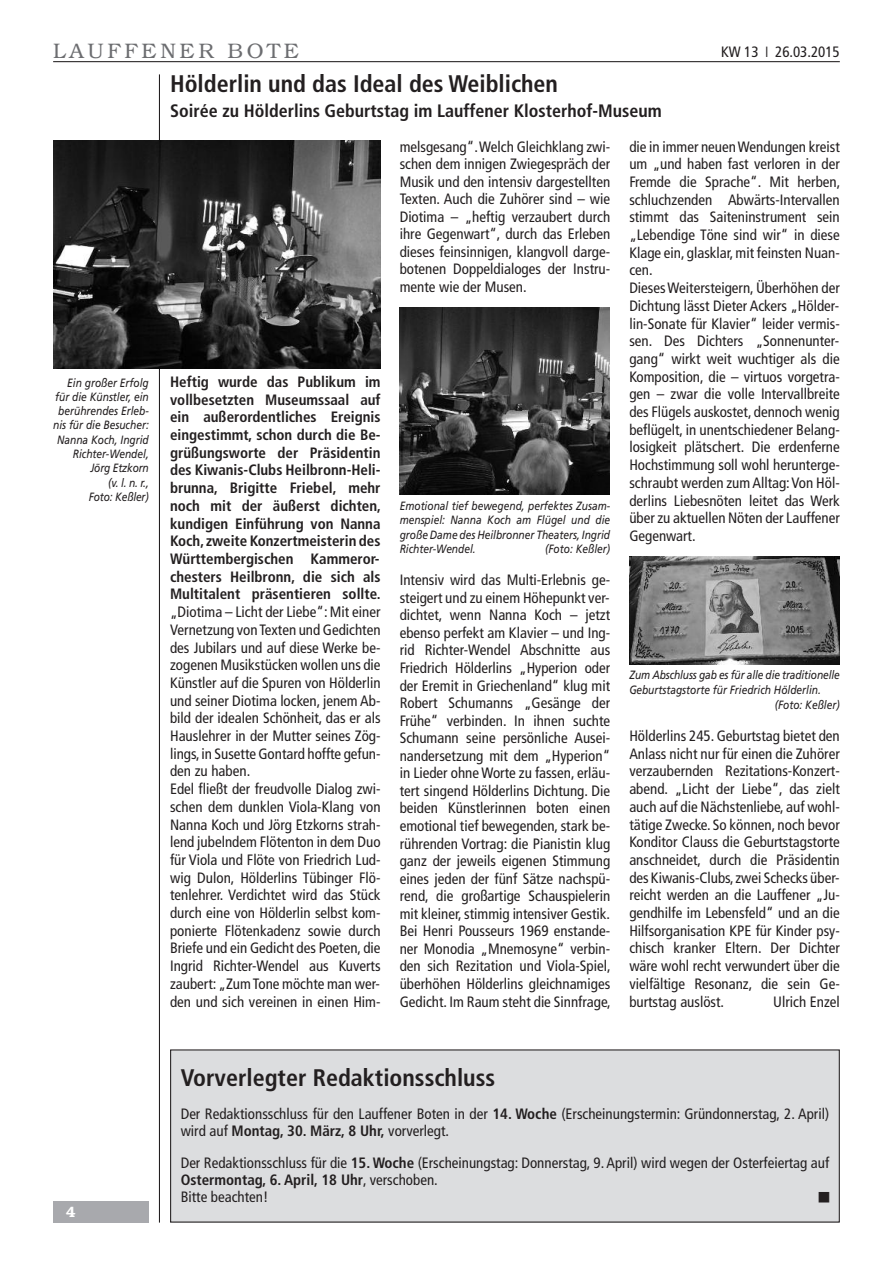
<style>
.page{position:relative;width:893px;height:1263px;background:#fff}
.page>*{position:absolute;margin:0;border:0;box-sizing:border-box;transform-origin:0 0}
.t1{font:700 condensed 24px "Frutiger LT";color:#231f20}
.t2{font:300 21px "Bookman LT";letter-spacing:.175em;color:#6c6d70}
.t3{font:700 condensed 18px "Frutiger LT";color:#231f20}
.t4{font:condensed 15px/17.7px "Frutiger LT";color:#231f20}
.t5{font:700 condensed 15px/17.7px "Frutiger LT";color:#231f20;text-align:justify}
.t6{font:600 15px "Bookman LT";color:#fff}
.t7{font:italic 12px/14.2px "Frutiger LT";color:#231f20;text-align:justify;scale:.85 1}
.s1{font-weight:700}
</style>
<div class="page">
<hr style="left:159px;top:74px;width:1px;height:1148px;background:#231f20">
<hr style="left:53px;top:61px;width:787px;height:1px;background:#231f20">
<div style="left:53px;top:1201px;width:96px;height:21px;background:#a8a9ad"></div>
<img style="left:400px;top:308px;width:210px;height:187px">
<img style="left:629px;top:557px;width:210px;height:107px">
<img style="left:54px;top:140px;width:327px;height:228px">
<div style="left:171px;top:1050px;width:668px;height:172px;background:#dcdddf"></div>
<h2 class="t2" style="left:53px;top:38px;width:247px">LAUFFENER BOTE</h2>
<p class="t4" style="left:721px;top:44px;width:120px">KW 13 ❘ 26.03.2015</p>
<p class="t7" style="left:53px;top:376px;width:114px;text-align:right">Ein großer Erfolg für die Künstler, ein berührendes Erleb&shy;nis für die Besucher:<br>Nanna Koch, Ingrid<br>Richter-Wendel,<br>Jörg Etzkorn<br>(v. l. n. r.,<br>Foto: Keßler)</p>
<h1 class="t1" style="left:170px;top:74px;width:389px">Hölderlin und das Ideal des Weiblichen</h1>
<p class="t3" style="left:170px;top:103px;width:493px">Soirée zu Hölderlins Geburtstag im Lauffener Klosterhof-Museum</p>
<p class="t5" style="left:170px;top:374px;width:213px">Heftig wurde das Publikum im vollbesetzten Museumssaal auf ein außerordentliches Ereignis eingestimmt, schon durch die Be&shy;grüßungsworte der Präsidentin des Kiwanis-Clubs Heilbronn-Heli&shy;brunna, Brigitte Friebel, mehr noch mit der äußerst dichten, kundigen Einführung von Nanna Koch, zweite Konzertmeisterin des Württembergischen Kammeror&shy;chesters Heilbronn, die sich als Multitalent präsentieren sollte.</p>
<p class="t4" style="left:170px;top:604px;width:212px">„Diotima – Licht der Liebe“: Mit einer Vernetzung vonTexten und Gedichten des Jubilars und auf diese Werke be&shy;zogenen Musikstücken wollen uns die Künstler auf die Spuren von Hölderlin und seiner Diotima locken, jenem Ab&shy;bild der idealen Schönheit, das er als Hauslehrer in der Mutter seines Zög&shy;lings, in Susette Gontard hoffte gefun&shy;den zu haben.<br>Edel fließt der freudvolle Dialog zwi&shy;schen dem dunklen Viola-Klang von Nanna Koch und Jörg Etzkorns strah&shy;lend jubelndem Flötenton in dem Duo für Viola und Flöte von Friedrich Lud&shy;wig Dulon, Hölderlins Tübinger Flö&shy;tenlehrer. Verdichtet wird das Stück durch eine von Hölderlin selbst kom&shy;ponierte Flötenkadenz sowie durch Briefe und ein Gedicht des Poeten, die Ingrid Richter-Wendel aus Kuverts zaubert: „ZumTone möchte man wer&shy;den und sich vereinen in einen Him-</p>
<p class="t4" style="left:400px;top:139px;width:212px;text-align:justify">melsgesang“.Welch Gleichklang zwi&shy;schen dem innigen Zwiegespräch der Musik und den intensiv dargestellten Texten. Auch die Zuhörer sind – wie Diotima – „heftig verzaubert durch ihre Gegenwart“, durch das Erleben dieses feinsinnigen, klangvoll darge&shy;botenen Doppeldialoges der Instru&shy;mente wie der Musen.</p>
<p class="t7" style="left:400px;top:499px;width:249px">Emotional tief bewegend, perfektes Zusam&shy;menspiel: Nanna Koch am Flügel und die große Dame des Heilbronner Theaters, Ingrid Richter-Wendel.</p>
<p class="t7" style="left:545px;top:543px;width:78px">(Foto: Keßler)</p>
<p class="t4" style="left:400px;top:572px;width:213px;text-align:justify">Intensiv wird das Multi-Erlebnis ge&shy;steigert und zu einem Höhepunkt ver&shy;dichtet, wenn Nanna Koch – jetzt ebenso perfekt am Klavier – und Ing&shy;rid Richter-Wendel Abschnitte aus Friedrich Hölderlins „Hyperion oder der Eremit in Griechenland“ klug mit Robert Schumanns „Gesänge der Frühe“ verbinden. In ihnen suchte Schumann seine persönliche Ausei&shy;nandersetzung mit dem „Hyperion“ in Lieder ohneWorte zu fassen, erläu&shy;tert singend Hölderlins Dichtung. Die beiden Künstlerinnen boten einen emotional tief bewegenden, stark be&shy;rührenden Vortrag: die Pianistin klug ganz der jeweils eigenen Stimmung eines jeden der fünf Sätze nachspü&shy;rend, die großartige Schauspielerin mit kleiner, stimmig intensiver Gestik.<br>Bei Henri Pousseurs 1969 enstande&shy;ner Monodia „Mnemosyne“ verbin&shy;den sich Rezitation und Viola-Spiel, überhöhen Hölderlins gleichnamiges Gedicht. Im Raum steht die Sinnfrage,</p>
<p class="t4" style="left:629px;top:139px;width:213px">die in immer neuenWendungen kreist um „und haben fast verloren in der Fremde die Sprache“. Mit herben, schluchzenden Abwärts-Intervallen stimmt das Saiteninstrument sein „Lebendige Töne sind wir“ in diese Klage ein, glasklar,mit feinsten Nuan&shy;cen.<br>DiesesWeitersteigern,Überhöhen der Dichtung lässt Dieter Ackers „Hölder&shy;lin-Sonate für Klavier“ leider vermis&shy;sen. Des Dichters „Sonnenunter&shy;gang“ wirkt weit wuchtiger als die Komposition, die – virtuos vorgetra&shy;gen – zwar die volle Intervallbreite des Flügels auskostet, dennoch wenig beflügelt, in unentschiedener Belang&shy;losigkeit plätschert. Die erdenferne Hochstimmung soll wohl herunterge&shy;schraubt werden zumAlltag:Von Höl&shy;derlins Liebesnöten leitet das Werk über zu aktuellen Nöten der Lauffener Gegenwart.</p>
<p class="t7" style="left:629px;top:669px;width:249px">Zum Abschluss gab es für alle die traditionelle</p>
<p class="t7" style="left:629px;top:684px;width:227px">Geburtstagstorte für Friedrich Hölderlin.</p>
<p class="t7" style="left:775px;top:698px;width:78px">(Foto: Keßler)</p>
<p class="t4" style="left:629px;top:728px;width:212px;text-align:justify">Hölderlins 245. Geburtstag bietet den Anlass nicht nur für einen die Zuhörer verzaubernden Rezitations-Konzert&shy;abend. „Licht der Liebe“, das zielt auch auf die Nächstenliebe, auf wohl&shy;tätige Zwecke. So können, noch bevor Konditor Clauss die Geburtstagstorte anschneidet, durch die Präsidentin des Kiwanis-Clubs,zwei Schecks über&shy;reicht werden an die Lauffener „Ju&shy;gendhilfe im Lebensfeld“ und an die Hilfsorganisation KPE für Kinder psy&shy;chisch kranker Eltern. Der Dichter wäre wohl recht verwundert über die vielfältige Resonanz, die sein Ge&shy;burtstag auslöst.</p>
<p class="t4" style="left:773px;top:994px;width:68px">Ulrich Enzel</p>
<p class="t6" style="left:66px;top:1203px;width:11px">4</p>
<h1 class="t1" style="left:181px;top:1068px;width:316px">Vorverlegter Redaktionsschluss</h1>
<p class="t4" style="left:181px;top:1106px;width:650px;line-height:17.2px">Der Redaktionsschluss für den Lauffener Boten in der <span class="s1">14. Woche</span> (Erscheinungstermin: Gründonnerstag, 2. April) wird auf <span class="s1">Montag, 30. März, 8 Uhr,</span> vorverlegt.</p>
<p class="t4" style="left:181px;top:1155px;width:650px;line-height:17.2px">Der Redaktionsschluss für die <span class="s1">15. Woche</span> (Erscheinungstag: Donnerstag, 9. April) wird wegen der Osterfeiertag auf<br><span class="s1">Ostermontag, 6. April, 18 Uhr</span>, verschoben.<br>Bitte beachten!</p>
</div>
